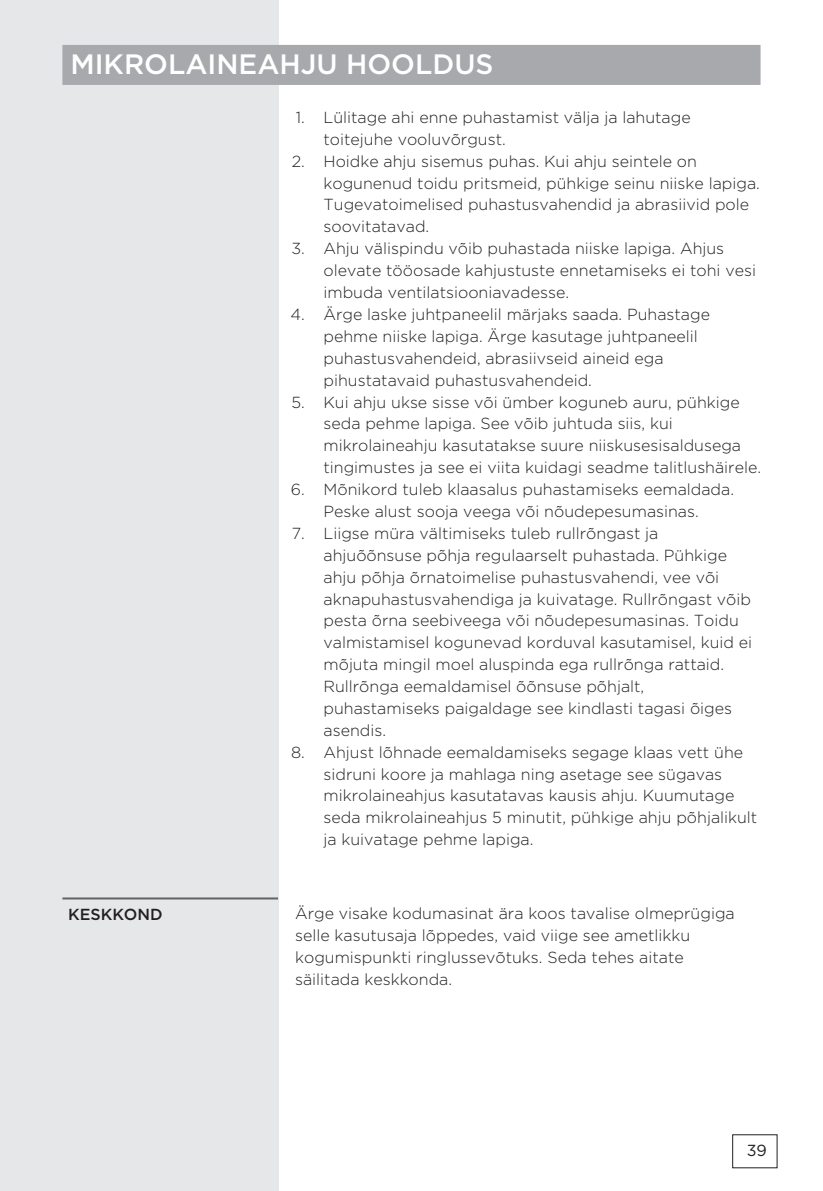
<style>
.page{position:relative;width:823px;height:1191px;background:#fff}
.page>*{position:absolute;margin:0;border:0;box-sizing:border-box;transform-origin:0 0}
.naslov_1{font:500 28px "Gotham";color:#fff}
.seznam_stevilke{font:300 16px/21.8px "Gotham";color:#231f20}
.besedilo{font:300 16px/22.2px "Gotham";color:#231f20}
.naslov_2a{font:500 16px "Gotham";color:#231f20}
.t1{font:16px "Gotham";color:#231f20}
</style>
<div class="page">
<div style="left:0;top:0;width:278px;height:1191px;background:#e6e7e9"></div>
<hr style="left:62px;top:897px;width:216px;height:2px;background:#636366">
<div style="left:62px;top:45px;width:698px;height:40px;background:#a8a9ad"></div>
<p class="naslov_1" style="left:70px;top:46px;width:424px">MIKROLAINEAHJU HOOLDUS</p>
<p class="naslov_2a" style="left:68px;top:903px;width:96px">KESKKOND</p>
<p class="seznam_stevilke" style="left:323px;top:106px;width:368px;text-indent:-28px">1. Lülitage ahi enne puhastamist välja ja lahutage toitejuhe vooluvõrgust.</p>
<p class="seznam_stevilke" style="left:323px;top:150px;width:437px;text-indent:-32px">2. Hoidke ahju sisemus puhas. Kui ahju seintele on kogunenud toidu pritsmeid, pühkige seinu niiske lapiga.<br>Tugevatoimelised puhastusvahendid ja abrasiivid pole soovitatavad.</p>
<p class="seznam_stevilke" style="left:323px;top:237px;width:434px;text-indent:-32px">3. Ahju välispindu võib puhastada niiske lapiga. Ahjus olevate tööosade kahjustuste ennetamiseks ei tohi vesi imbuda ventilatsiooniavadesse.</p>
<p class="seznam_stevilke" style="left:323px;top:303px;width:388px;text-indent:-33px">4. Ärge laske juhtpaneelil märjaks saada. Puhastage pehme niiske lapiga. Ärge kasutage juhtpaneelil puhastusvahendeid, abrasiivseid aineid ega pihustatavaid puhastusvahendeid.</p>
<p class="seznam_stevilke" style="left:323px;top:390px;width:439px;text-indent:-32px">5. Kui ahju ukse sisse või ümber koguneb auru, pühkige seda pehme lapiga. See võib juhtuda siis, kui mikrolaineahju kasutatakse suure niiskusesisaldusega tingimustes ja see ei viita kuidagi seadme talitlushäirele.</p>
<p class="seznam_stevilke" style="left:291px;top:478px;width:444px;text-align:center">6. Mõnikord tuleb klaasalus puhastamiseks eemaldada.<br>Peske alust sooja veega või nõudepesumasinas.</p>
<p class="seznam_stevilke" style="left:323px;top:522px;width:430px;text-indent:-32px">7. Liigse müra vältimiseks tuleb rullrõngast ja ahjuõõnsuse põhja regulaarselt puhastada. Pühkige ahju põhja õrnatoimelise puhastusvahendi, vee või aknapuhastusvahendiga ja kuivatage. Rullrõngast võib pesta õrna seebiveega või nõudepesumasinas. Toidu valmistamisel kogunevad korduval kasutamisel, kuid ei mõjuta mingil moel aluspinda ega rullrõnga rattaid.<br>Rullrõnga eemaldamisel õõnsuse põhjalt, puhastamiseks paigaldage see kindlasti tagasi õiges asendis.</p>
<p class="seznam_stevilke" style="left:323px;top:740px;width:435px;text-indent:-32px">8. Ahjust lõhnade eemaldamiseks segage klaas vett ühe sidruni koore ja mahlaga ning asetage see sügavas mikrolaineahjus kasutatavas kausis ahju. Kuumutage seda mikrolaineahjus 5 minutit, pühkige ahju põhjalikult ja kuivatage pehme lapiga.</p>
<p class="besedilo" style="left:295px;top:901px;width:441px">Ärge visake kodumasinat ära koos tavalise olmeprügiga selle kasutusaja lõppedes, vaid viige see ametlikku kogumispunkti ringlussevõtuks. Seda tehes aitate säilitada keskkonda.</p>
<p class="t1" style="left:746px;top:1140px;width:22px">39</p>
</div>
